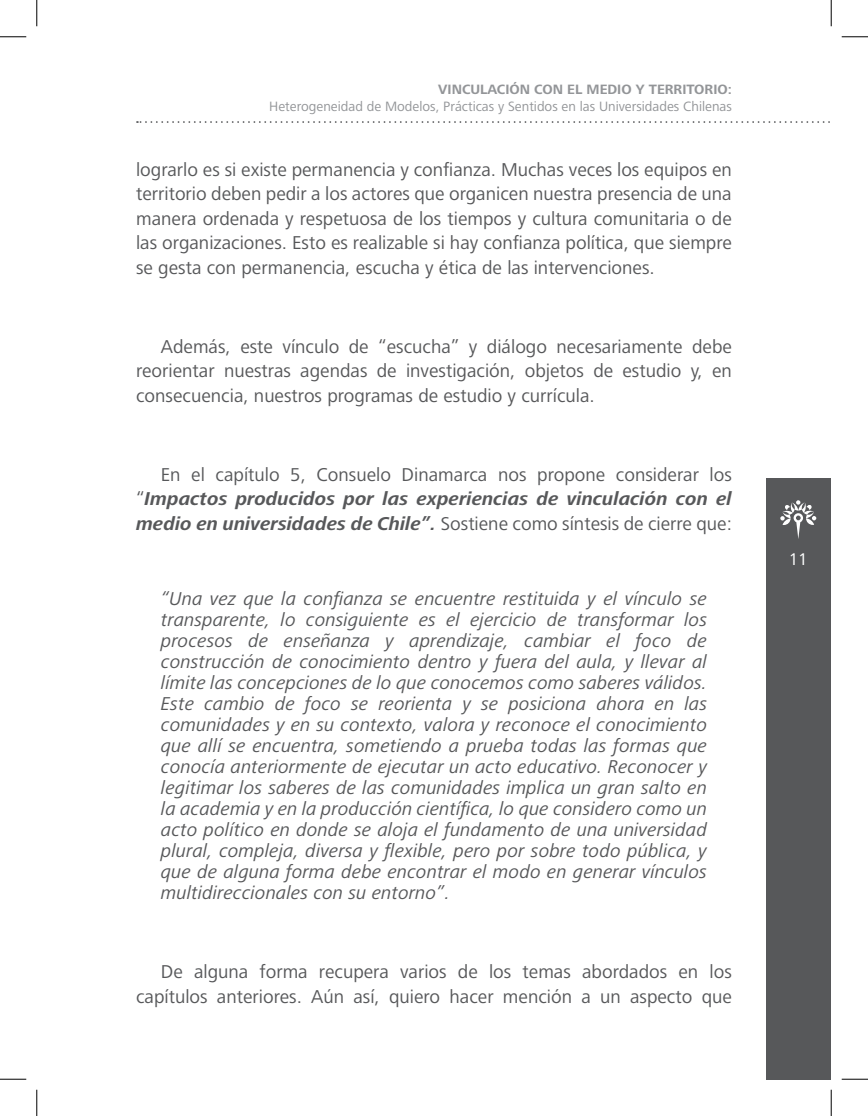
<style>
.page{position:relative;width:868px;height:1116px;background:#fff}
.page>*{position:absolute;margin:0;border:0;box-sizing:border-box;transform-origin:0 0}
.t1{font:italic 19.25px/21px "Frutiger Next LT";color:#57585a;text-align:justify}
.t2{font:19.25px/24.5px "Frutiger Next LT";color:#57585a;text-align:justify}
.t3{font:17.5px "Frutiger Next LT";color:#fff}
.t4{font:14px "Frutiger Next LT";color:#939598}
.t5{font:700 14px "Frutiger Next LT";color:#939598}
.s1{font-weight:700;font-style:italic}
</style>
<div class="page">
<div style="left:766px;top:478px;width:64px;height:600px;background:#57585a"></div>
<svg style="left:780px;top:500px;width:36px;height:39px"></svg>
<svg style="left:137px;top:121px;width:693px;height:2px"></svg>
<svg style="left:0;top:36px;width:26px;height:1px"></svg>
<svg style="left:841px;top:36px;width:26px;height:1px"></svg>
<svg style="left:0;top:1078px;width:26px;height:1px"></svg>
<svg style="left:841px;top:1078px;width:26px;height:1px"></svg>
<svg style="left:36px;top:0;width:1px;height:26px"></svg>
<svg style="left:36px;top:1089px;width:1px;height:26px"></svg>
<svg style="left:830px;top:0;width:1px;height:26px"></svg>
<svg style="left:830px;top:1089px;width:1px;height:26px"></svg>
<p class="t5" style="left:438px;top:82px;width:295px">VINCULACIÓN CON EL MEDIO Y TERRITORIO:</p>
<p class="t4" style="left:269px;top:99px;width:464px">Heterogeneidad de Modelos, Prácticas y Sentidos en las Universidades Chilenas</p>
<p class="t2" style="left:136px;top:157px;width:597px">lograrlo es si existe permanencia y confianza. Muchas veces los equipos en territorio deben pedir a los actores que organicen nuestra presencia de una manera ordenada y respetuosa de los tiempos y cultura comunitaria o de las organizaciones. Esto es realizable si hay confianza política, que siempre se gesta con permanencia, escucha y ética de las intervenciones.</p>
<p class="t2" style="left:136px;top:334px;width:597px;text-indent:25px">Además, este vínculo de “escucha” y diálogo necesariamente debe reorientar nuestras agendas de investigación, objetos de estudio y, en consecuencia, nuestros programas de estudio y currícula.</p>
<p class="t2" style="left:136px;top:462px;width:597px;text-indent:25px">En el capítulo 5, Consuelo Dinamarca nos propone considerar los “<span class="s1">Impactos producidos por las experiencias de vinculación con el medio en universidades de Chile”.</span> Sostiene como síntesis de cierre que:</p>
<p class="t1" style="left:161px;top:588px;width:547px">“Una vez que la confianza se encuentre restituida y el vínculo se transparente, lo consiguiente es el ejercicio de transformar los procesos de enseñanza y aprendizaje, cambiar el foco de construcción de conocimiento dentro y fuera del aula, y llevar al límite las concepciones de lo que conocemos como saberes válidos.<br>Este cambio de foco se reorienta y se posiciona ahora en las comunidades y en su contexto, valora y reconoce el conocimiento que allí se encuentra, sometiendo a prueba todas las formas que conocía anteriormente de ejecutar un acto educativo. Reconocer y legitimar los saberes de las comunidades implica un gran salto en la academia y en la producción científica, lo que considero como un acto político en donde se aloja el fundamento de una universidad plural, compleja, diversa y flexible, pero por sobre todo pública, y que de alguna forma debe encontrar el modo en generar vínculos multidireccionales con su entorno”.</p>
<p class="t2" style="left:136px;top:959px;width:597px;text-align:right">De alguna forma recupera varios de los temas abordados en los capítulos anteriores. Aún así, quiero hacer mención a un aspecto que</p>
<p class="t3" style="left:788px;top:549px;width:20px">11</p>
</div>
